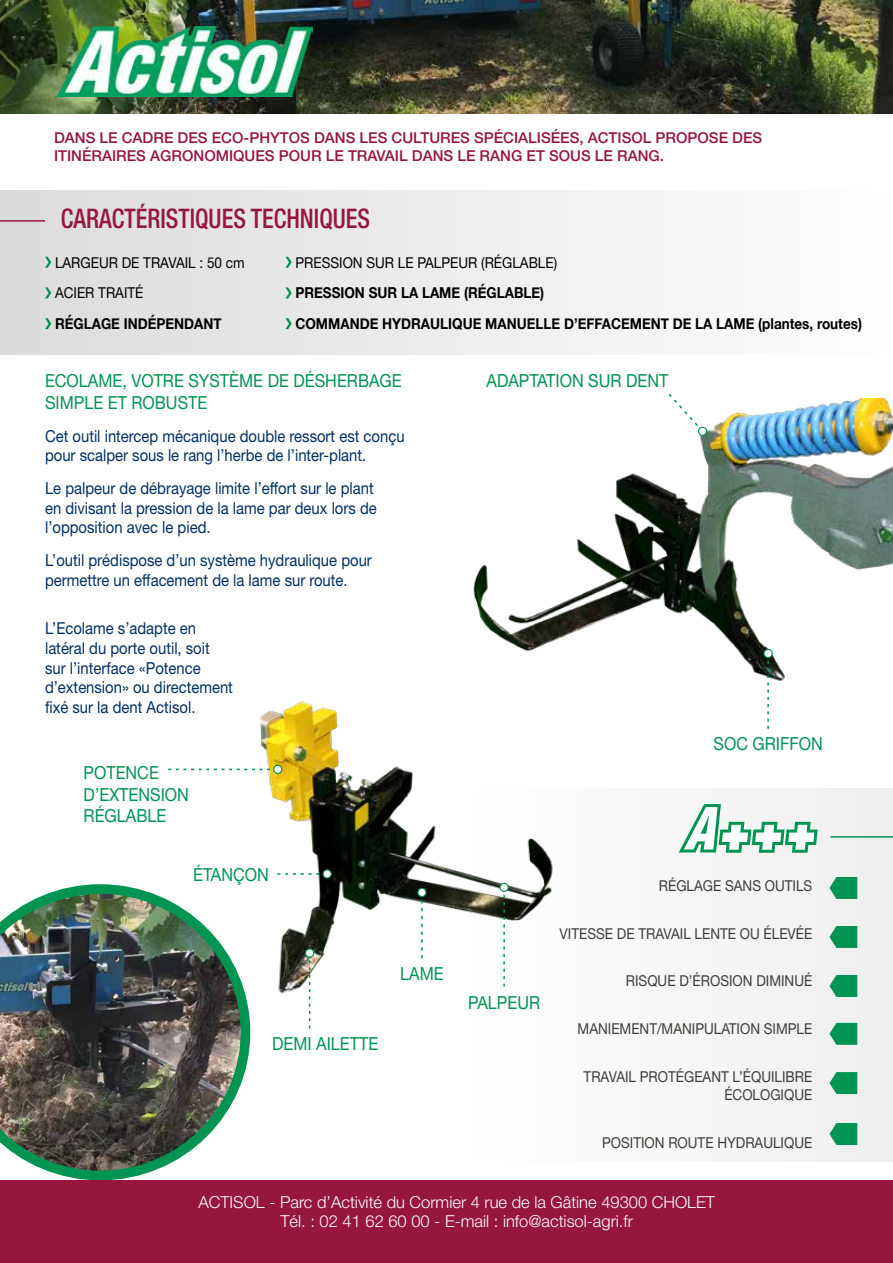
<style>
.page{position:relative;width:893px;height:1263px;background:#fff}
.page>*{position:absolute;margin:0;border:0;box-sizing:border-box;transform-origin:0 0}
.t1{font:500 condensed 27px "Helvetica Neue";color:#96163d;scale:.9 1}
.t2{font:18px/21.6px "Helvetica Neue";color:#009453;scale:.9 1}
.t3{font:16.5px/19.8px "Helvetica Neue";color:#003063;scale:.9 1}
.t4{font:300 16.5px/19.8px "Helvetica Neue";color:#fff;text-align:center}
.t5{font:15px/18px "Helvetica Neue";color:#3d3d38;text-align:right;scale:.9 1}
.t6{font:500 15px/18px "Helvetica Neue";color:#96163d}
.t7{font:700 15px/30.8px "Helvetica Neue";color:#000;scale:.9 1}
.t8{font:15px/30.8px "Helvetica Neue";color:#000;scale:.9 1}
</style>
<div class="page">
<div style="left:463px;top:788px;width:430px;height:373px;background:#f6f6f6"></div>
<hr style="left:830px;top:836px;width:63px;height:2px;background:#009453">
<svg style="left:679px;top:804px;width:139px;height:49px"></svg>
<svg style="left:829px;top:975px;width:28px;height:22px"></svg>
<svg style="left:829px;top:926px;width:28px;height:22px"></svg>
<svg style="left:829px;top:877px;width:28px;height:22px"></svg>
<svg style="left:829px;top:1023px;width:28px;height:22px"></svg>
<svg style="left:829px;top:1072px;width:28px;height:22px"></svg>
<svg style="left:829px;top:1123px;width:28px;height:22px"></svg>
<img style="left:473px;top:398px;width:420px;height:283px">
<img style="left:0;top:884px;width:250px;height:296px">
<img style="left:0;top:0;width:893px;height:113px">
<img style="left:57px;top:26px;width:255px;height:71px">
<div style="left:0;top:190px;width:893px;height:164px;background:linear-gradient(to right,#dbdbdb,#fefefe)"></div>
<hr style="left:0;top:220px;width:45px;height:2px;background:#96163d">
<svg style="left:45px;top:257px;width:6px;height:11px"></svg>
<svg style="left:45px;top:287px;width:6px;height:11px"></svg>
<svg style="left:45px;top:318px;width:6px;height:11px"></svg>
<svg style="left:285px;top:257px;width:7px;height:11px"></svg>
<svg style="left:285px;top:287px;width:7px;height:11px"></svg>
<svg style="left:285px;top:318px;width:7px;height:11px"></svg>
<svg style="left:767px;top:658px;width:2px;height:71px"></svg>
<div style="left:764px;top:649px;width:8px;height:8px;background:#fff;border-radius:50%"></div>
<div style="left:763px;top:649px;width:10px;height:9px;border:1px solid #009453;border-radius:50%"></div>
<img style="left:260px;top:701px;width:293px;height:299px">
<svg style="left:503px;top:892px;width:2px;height:94px"></svg>
<div style="left:500px;top:883px;width:8px;height:8px;background:#fff;border-radius:50%"></div>
<div style="left:499px;top:883px;width:10px;height:9px;border:1px solid #009453;border-radius:50%"></div>
<svg style="left:421px;top:897px;width:2px;height:61px"></svg>
<div style="left:418px;top:888px;width:8px;height:8px;background:#fff;border-radius:50%"></div>
<div style="left:417px;top:888px;width:10px;height:9px;border:1px solid #009453;border-radius:50%"></div>
<svg style="left:309px;top:958px;width:1px;height:70px"></svg>
<div style="left:306px;top:949px;width:8px;height:8px;background:#fff;border-radius:50%"></div>
<div style="left:305px;top:948px;width:9px;height:10px;border:1px solid #009453;border-radius:50%"></div>
<svg style="left:277px;top:873px;width:45px;height:2px"></svg>
<div style="left:323px;top:870px;width:8px;height:8px;background:#fff;border-radius:50%"></div>
<div style="left:322px;top:869px;width:10px;height:9px;border:1px solid #009453;border-radius:50%"></div>
<div style="left:0;top:1180px;width:893px;height:83px;background:#96163d"></div>
<svg style="left:168px;top:769px;width:105px;height:1px"></svg>
<div style="left:274px;top:765px;width:8px;height:8px;background:#fff;border-radius:50%"></div>
<div style="left:273px;top:765px;width:9px;height:9px;border:1px solid #009453;border-radius:50%"></div>
<svg style="left:667px;top:393px;width:41px;height:44px"></svg>
<p class="t6" style="left:54px;top:128px;width:710px">DANS LE CADRE DES ECO-PHYTOS DANS LES CULTURES SPÉCIALISÉES, ACTISOL PROPOSE DES<br>ITINÉRAIRES AGRONOMIQUES POUR LE TRAVAIL DANS LE RANG ET SOUS LE RANG.</p>
<h1 class="t1" style="left:61px;top:202px;width:345px">CARACTÉRISTIQUES TECHNIQUES</h1>
<p class="t8" style="left:55px;top:247px;width:212px">LARGEUR DE TRAVAIL : 50 cm<br>ACIER TRAITÉ</p>
<p class="t7" style="left:55px;top:309px;width:187px">RÉGLAGE INDÉPENDANT</p>
<p class="t8" style="left:295px;top:247px;width:292px">PRESSION SUR LE PALPEUR (RÉGLABLE)</p>
<p class="t7" style="left:295px;top:278px;width:631px">PRESSION SUR LA LAME (RÉGLABLE)<br>COMMANDE HYDRAULIQUE MANUELLE D’EFFACEMENT DE LA LAME (plantes, routes)</p>
<p class="t2" style="left:45px;top:370px;width:398px">ECOLAME, VOTRE SYSTÈME DE DÉSHERBAGE<br>SIMPLE ET ROBUSTE</p>
<p class="t3" style="left:45px;top:425px;width:401px">Cet outil intercep mécanique double ressort est conçu pour scalper sous le rang l’herbe de l’inter-plant.</p>
<p class="t3" style="left:45px;top:478px;width:370px">Le palpeur de débrayage limite l’effort sur le plant en divisant la pression de la lame par deux lors de l’opposition avec le pied.</p>
<p class="t3" style="left:45px;top:550px;width:365px">L’outil prédispose d’un système hydraulique pour permettre un effacement de la lame sur route.</p>
<p class="t3" style="left:45px;top:618px;width:210px">L’Ecolame s’adapte en latéral du porte outil, soit sur l’interface «Potence d’extension» ou directement fixé sur la dent Actisol.</p>
<p class="t2" style="left:84px;top:761px;width:119px">POTENCE<br>D’EXTENSION<br>RÉGLABLE</p>
<p class="t2" style="left:193px;top:863px;width:86px">ÉTANÇON</p>
<p class="t2" style="left:272px;top:1032px;width:120px">DEMI AILETTE</p>
<p class="t2" style="left:400px;top:963px;width:50px">LAME</p>
<p class="t2" style="left:486px;top:370px;width:204px">ADAPTATION SUR DENT</p>
<p class="t2" style="left:713px;top:733px;width:123px">SOC GRIFFON</p>
<p class="t2" style="left:468px;top:992px;width:81px">PALPEUR</p>
<p class="t5" style="left:659px;top:876px;width:172px">RÉGLAGE SANS OUTILS</p>
<p class="t5" style="left:560px;top:924px;width:282px">VITESSE DE TRAVAIL LENTE OU ÉLEVÉE</p>
<p class="t5" style="left:626px;top:972px;width:209px">RISQUE D’ÉROSION DIMINUÉ</p>
<p class="t5" style="left:578px;top:1020px;width:262px">MANIEMENT/MANIPULATION SIMPLE</p>
<p class="t5" style="left:584px;top:1067px;width:256px">TRAVAIL PROTÉGEANT L’ÉQUILIBRE<br>ÉCOLOGIQUE</p>
<p class="t5" style="left:602px;top:1133px;width:235px">POSITION ROUTE HYDRAULIQUE</p>
<p class="t4" style="left:198px;top:1191px;width:518px">ACTISOL - Parc d’Activité du Cormier 4 rue de la Gâtine 49300 CHOLET<br>Tél. : 02 41 62 60 00 - E-mail : info@actisol-agri.fr</p>
</div>
